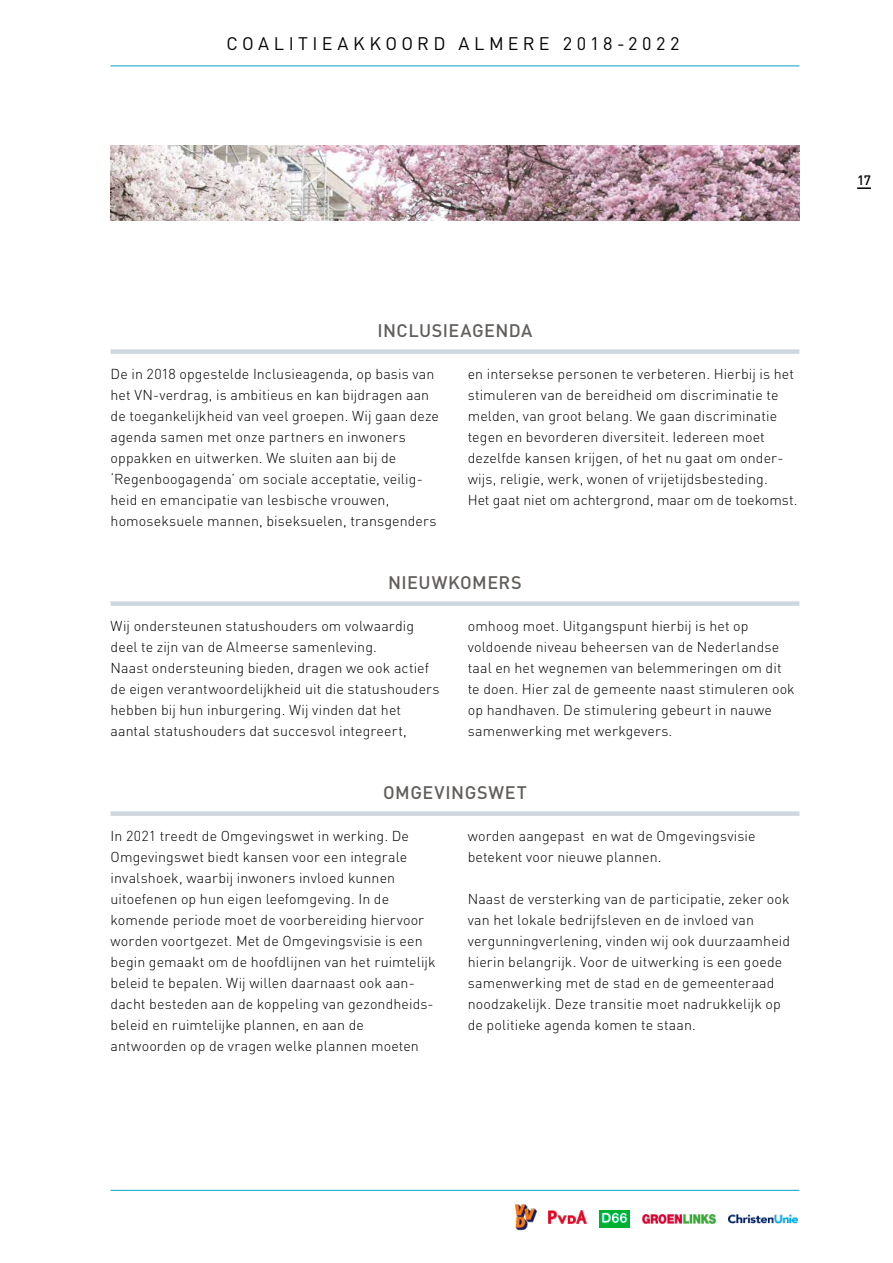
<style>
.page{position:relative;width:893px;height:1263px;background:#fff}
.page>*{position:absolute;margin:0;border:0;box-sizing:border-box;transform-origin:0 0}
.t1{font:500 18px "DIN";letter-spacing:.025em;color:#615e5c}
.t2{font:18px "DIN";letter-spacing:.25em;color:#000}
.t3{font:300 14.25px/21px "DIN";letter-spacing:.005em;color:#000}
.t4{font:500 13.5px "DIN";color:#000}
</style>
<div class="page">
<svg style="left:857px;top:187px;width:14px;height:2px"></svg>
<hr style="left:111px;top:66px;width:688px;height:1px;background:#00a5c0">
<hr style="left:111px;top:1190px;width:688px;height:1px;background:#00a5c0">
<img style="left:548px;top:1211px;width:38px;height:12px">
<img style="left:514px;top:1204px;width:23px;height:27px">
<img style="left:643px;top:1215px;width:73px;height:8px">
<img style="left:729px;top:1214px;width:68px;height:10px">
<img style="left:599px;top:1211px;width:31px;height:17px">
<div style="left:111px;top:811px;width:688px;height:5px;background:#ced7de"></div>
<div style="left:111px;top:349px;width:688px;height:5px;background:#ced7de"></div>
<div style="left:111px;top:601px;width:688px;height:5px;background:#ced7de"></div>
<img style="left:111px;top:146px;width:688px;height:75px">
<p class="t2" style="left:226px;top:33px;width:455px">COALITIEAKKOORD ALMERE 2018-2022</p>
<p class="t1" style="left:377px;top:318px;width:157px">INCLUSIEAGENDA</p>
<p class="t3" style="left:111px;top:363px;width:330px">De in 2018 opgestelde Inclusieagenda, op basis van het VN-verdrag, is ambitieus en kan bijdragen aan de toegankelijkheid van veel groepen. Wij gaan deze agenda samen met onze partners en inwoners oppakken en uitwerken. We sluiten aan bij de ‘Regenboogagenda’ om sociale acceptatie, veilig&shy;heid en emancipatie van lesbische vrouwen, homoseksuele mannen, biseksuelen, transgenders</p>
<p class="t3" style="left:468px;top:363px;width:331px">en intersekse personen te verbeteren. Hierbij is het stimuleren van de bereidheid om discriminatie te melden, van groot belang. We gaan discriminatie tegen en bevorderen diversiteit. Iedereen moet dezelfde kansen krijgen, of het nu gaat om onder&shy;wijs, religie, werk, wonen of vrijetijdsbesteding.<br>Het gaat niet om achtergrond, maar om de toekomst.</p>
<p class="t1" style="left:388px;top:570px;width:135px">NIEUWKOMERS</p>
<p class="t3" style="left:111px;top:615px;width:331px">Wij ondersteunen statushouders om volwaardig deel te zijn van de Almeerse samenleving.<br>Naast ondersteuning bieden, dragen we ook actief de eigen verantwoordelijkheid uit die statushouders hebben bij hun inburgering. Wij vinden dat het aantal statushouders dat succesvol integreert,</p>
<p class="t3" style="left:468px;top:615px;width:329px">omhoog moet. Uitgangspunt hierbij is het op voldoende niveau beheersen van de Nederlandse taal en het wegnemen van belemmeringen om dit te doen. Hier zal de gemeente naast stimuleren ook op handhaven. De stimulering gebeurt in nauwe samenwerking met werkgevers.</p>
<p class="t1" style="left:383px;top:780px;width:145px">OMGEVINGSWET</p>
<p class="t3" style="left:111px;top:825px;width:327px">In 2021 treedt de Omgevingswet in werking. De Omgevingswet biedt kansen voor een integrale invalshoek, waarbij inwoners invloed kunnen uitoefenen op hun eigen leefomgeving. In de komende periode moet de voorbereiding hiervoor worden voortgezet. Met de Omgevingsvisie is een begin gemaakt om de hoofdlijnen van het ruimtelijk beleid te bepalen. Wij willen daarnaast ook aan&shy;dacht besteden aan de koppeling van gezondheids&shy;beleid en ruimtelijke plannen, en aan de antwoorden op de vragen welke plannen moeten</p>
<p class="t3" style="left:468px;top:825px;width:289px">worden aangepast en wat de Omgevingsvisie betekent voor nieuwe plannen.</p>
<p class="t3" style="left:468px;top:888px;width:324px">Naast de versterking van de participatie, zeker ook van het lokale bedrijfsleven en de invloed van vergunningverlening, vinden wij ook duurzaamheid hierin belangrijk. Voor de uitwerking is een goede samenwerking met de stad en de gemeenteraad noodzakelijk. Deze transitie moet nadrukkelijk op de politieke agenda komen te staan.</p>
<p class="t4" style="left:857px;top:171px;width:15px">17</p>
</div>
